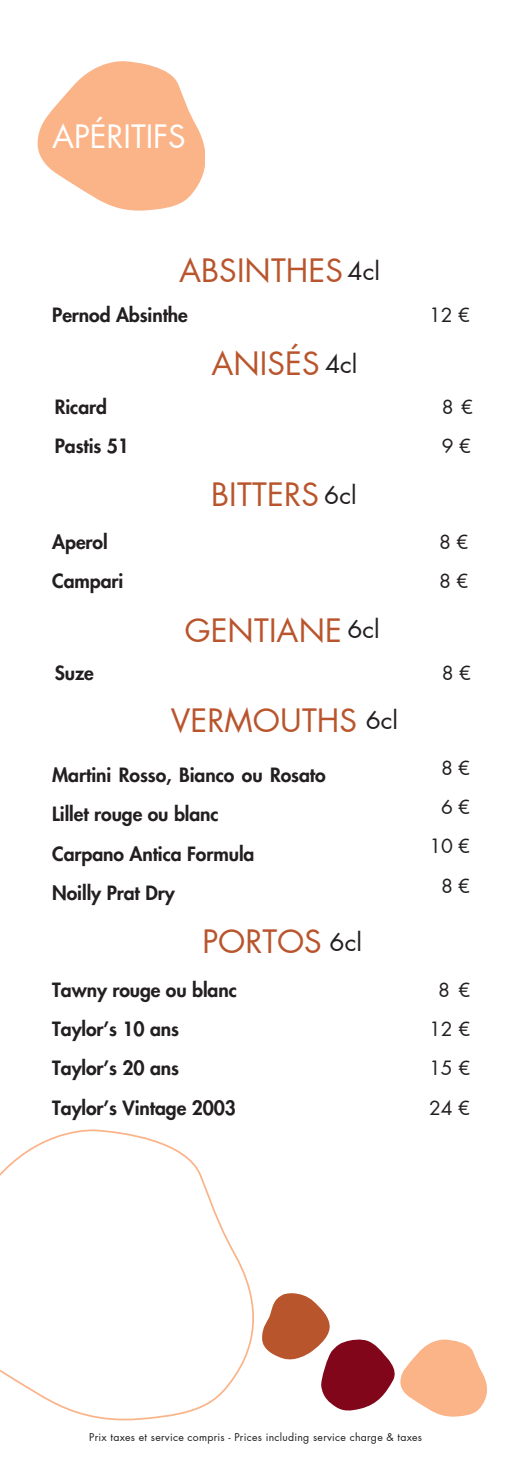
<style>
.page{position:relative;width:522px;height:1474px;background:#fff}
.page>*{position:absolute;margin:0;border:0;box-sizing:border-box;transform-origin:0 0}
.t1{font:31.5px "Futura LT Pro";letter-spacing:.005em;color:#b9552d}
.t2{font:31.5px "Futura LT Pro";letter-spacing:-.005em;color:#fff}
.t3{font:24.5px "Futura LT Pro";letter-spacing:.005em;color:#231f20}
.t4{font:800 19.25px/39.4px "Futura LT Pro";letter-spacing:-.005em;color:#231f20}
.t5{font:19.25px/39.4px "Futura LT Pro";letter-spacing:-.015em;color:#231f20}
.t6{font:10.5px "Futura LT Pro";letter-spacing:.025em;color:#231f20}
</style>
<div class="page">
<svg style="left:37px;top:61px;width:168px;height:150px"></svg>
<svg style="left:0;top:1129px;width:254px;height:291px"></svg>
<svg style="left:262px;top:1293px;width:225px;height:124px"></svg>
<p class="t2" style="left:52px;top:122px;width:135px">APÉRITIFS</p>
<h1 class="t1" style="left:179px;top:256px;width:165px">ABSINTHES</h1>
<h2 class="t3" style="left:347px;top:259px;width:34px">4cl</h2>
<h3 class="t4" style="left:52px;top:296px;width:137px">Pernod Absinthe</h3>
<h4 class="t5" style="left:429px;top:296px;width:42px">12 €</h4>
<h3 class="t1" style="left:211px;top:349px;width:110px">ANISÉS</h3>
<h1 class="t3" style="left:324px;top:353px;width:34px">4cl</h1>
<h2 class="t4" style="left:55px;top:388px;width:76px">Ricard<br>Pastis 51</h2>
<h4 class="t5" style="left:441px;top:388px;width:33px">8 €<br>9 €</h4>
<h3 class="t1" style="left:211px;top:480px;width:109px">BITTERS</h3>
<h1 class="t3" style="left:324px;top:484px;width:34px">6cl</h1>
<h2 class="t4" style="left:52px;top:523px;width:73px">Aperol<br>Campari</h2>
<h4 class="t5" style="left:439px;top:523px;width:30px">8 €<br>8 €</h4>
<h3 class="t1" style="left:184px;top:616px;width:159px">GENTIANE</h3>
<h1 class="t3" style="left:347px;top:617px;width:34px">6cl</h1>
<h2 class="t4" style="left:55px;top:654px;width:41px">Suze</h2>
<h4 class="t5" style="left:441px;top:654px;width:30px">8 €</h4>
<h1 class="t1" style="left:170px;top:706px;width:188px">VERMOUTHS</h1>
<h2 class="t3" style="left:365px;top:708px;width:34px">6cl</h2>
<h3 class="t4" style="left:52px;top:756px;width:274px">Martini Rosso, Bianco ou Rosato<br>Lillet rouge ou blanc<br>Carpano Antica Formula<br>Noilly Prat Dry</h3>
<h4 class="t5" style="left:429px;top:749px;width:42px;text-align:center">8 €<br>6 €<br>10 €<br>8 €</h4>
<h1 class="t1" style="left:202px;top:927px;width:121px">PORTOS</h1>
<h2 class="t3" style="left:329px;top:931px;width:34px">6cl</h2>
<h3 class="t4" style="left:52px;top:971px;width:186px">Tawny rouge ou blanc<br>Taylor’s 10 ans<br>Taylor’s 20 ans<br>Taylor’s Vintage 2003</h3>
<h4 class="t5" style="left:429px;top:971px;width:43px;text-align:center">8 €<br>12 €<br>15 €<br>24 €</h4>
<h1 class="t6" style="left:89px;top:1432px;width:334px">Prix taxes et service compris - Prices including service charge &amp; taxes</h1>
</div>
